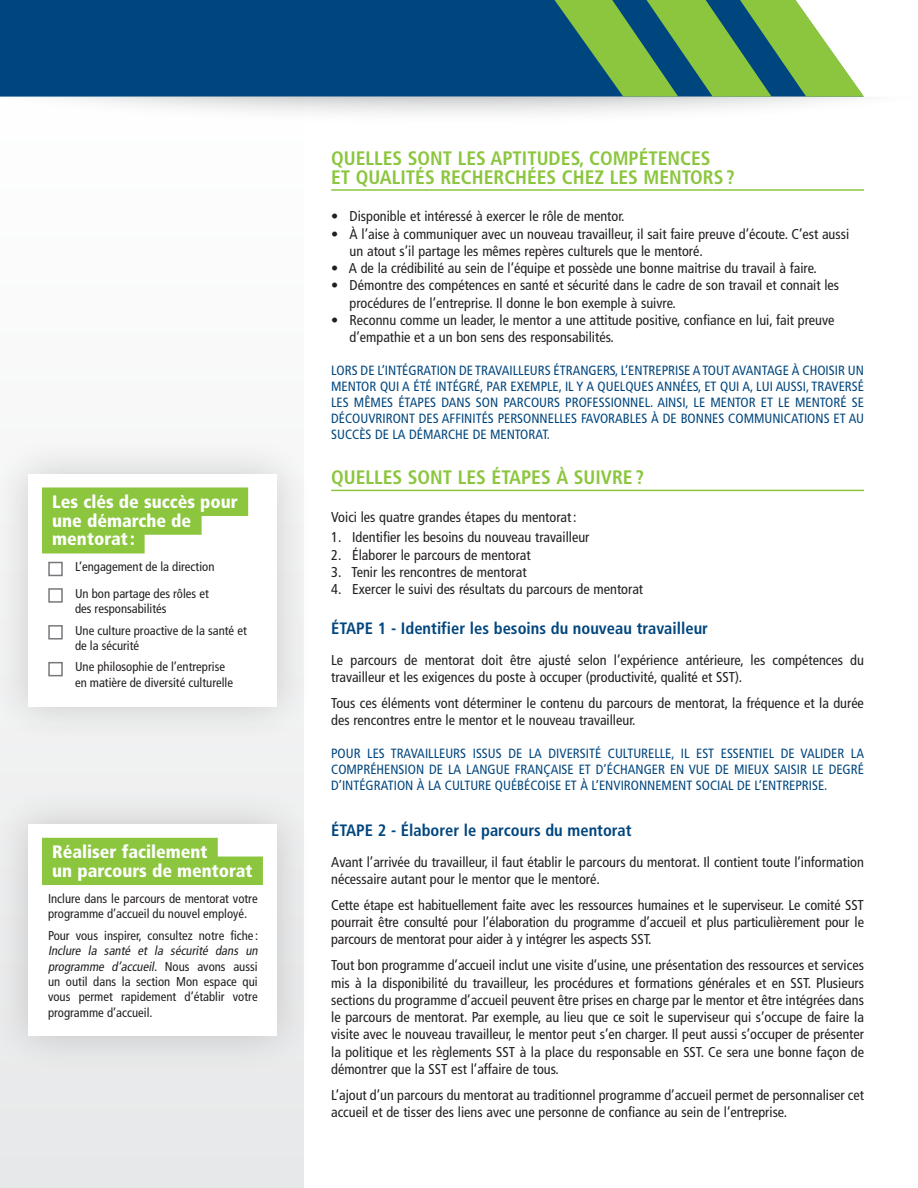
<style>
.page{position:relative;width:918px;height:1188px;background:#fff}
.page>*{position:absolute;margin:0;border:0;box-sizing:border-box;transform-origin:0 0}
.t1{font:700 condensed 19.5px/18.8px "Frutiger";color:#8bc63e}
.t2{font:900 condensed 18px/18.8px "Frutiger";color:#fff}
.t3{font:700 condensed 16.5px "Frutiger";color:#00467e}
.t4{font:condensed 14.25px/17.2px "Frutiger";color:#231f20}
.t5{font:condensed 13.35px/15.9px "Frutiger";color:#00467e;text-align:justify}
.t6{font:condensed 12.75px/15.3px "Frutiger";color:#231f20}
.s1{font-style:italic}
</style>
<div class="page">
<div style="left:0;top:744px;width:304px;height:444px;background:#e9e9ea"></div>
<svg style="left:0;top:0;width:864px;height:114px"></svg>
<hr style="left:331px;top:189px;width:533px;height:2px;background:#8bc63e">
<hr style="left:331px;top:490px;width:533px;height:1px;background:#8bc63e">
<div style="left:0;top:436px;width:316px;height:308px;background:#231f20;opacity:.2"></div>
<div style="left:29px;top:474px;width:248px;height:232px;background:#fff"></div>
<div style="left:42px;top:488px;width:206px;height:28px;background:#8bc63e"></div>
<div style="left:42px;top:506px;width:160px;height:29px;background:#8bc63e"></div>
<div style="left:42px;top:525px;width:103px;height:29px;background:#8bc63e"></div>
<div style="left:48px;top:562px;width:15px;height:14px;border:2px solid #76787b"></div>
<div style="left:48px;top:588px;width:15px;height:15px;border:2px solid #76787b"></div>
<div style="left:48px;top:625px;width:15px;height:15px;border:2px solid #76787b"></div>
<div style="left:48px;top:662px;width:15px;height:14px;border:2px solid #76787b"></div>
<div style="left:0;top:786px;width:316px;height:288px;background:#231f20;opacity:.2"></div>
<div style="left:29px;top:824px;width:248px;height:212px;background:#fff"></div>
<div style="left:42px;top:838px;width:176px;height:28px;background:#8bc63e"></div>
<div style="left:42px;top:857px;width:221px;height:28px;background:#8bc63e"></div>
<p class="t2" style="left:52px;top:492px;width:187px">Les clés de succès pour une démarche de mentorat:</p>
<p class="t6" style="left:75px;top:554px;width:141px;line-height:26.4px">L’engagement de la direction<br>Un bon partage des rôles et</p>
<p class="t6" style="left:75px;top:598px;width:173px;line-height:21.6px">des responsabilités<br>Une culture proactive de la santé et</p>
<p class="t6" style="left:75px;top:635px;width:152px;line-height:21.6px">de la sécurité<br>Une philosophie de l’entreprise</p>
<p class="t6" style="left:75px;top:675px;width:160px">en matière de diversité culturelle</p>
<p class="t2" style="left:52px;top:842px;width:202px">Réaliser facilement<br>un parcours de mentorat</p>
<p class="t6" style="left:48px;top:891px;width:211px">Inclure dans le parcours de mentorat votre programme d’accueil du nouvel employé.</p>
<p class="t6" style="left:48px;top:928px;width:212px">Pour vous inspirer, consultez notre fiche :</p>
<p class="t6" style="left:48px;top:944px;width:214px"><span class="s1">Inclure la santé et la sécurité dans un programme d’accueil.</span> N o u s a vo n s a u s s i un outil dans la section Mon espace qui vous permet rapidement d’établir votre programme d’accueil.</p>
<h1 class="t1" style="left:331px;top:149px;width:405px">QUELLES SONT LES APTITUDES, COMPÉTENCES<br>ET QUALITÉS RECHERCHÉES CHEZ LES MENTORS?</h1>
<p class="t4" style="left:331px;top:208px;width:295px">• Disponible et intéressé à exercer le rôle de mentor.</p>
<p class="t4" style="left:350px;top:225px;width:501px;text-indent:-18px">• À l’aise à communiquer avec un nouveau travailleur, il sait faire preuve d’écoute. C’est aussi un atout s’il partage les mêmes repères culturels que le mentoré.</p>
<p class="t4" style="left:331px;top:260px;width:487px">• A de la crédibilité au sein de l’équipe et possède une bonne maitrise du travail à faire.</p>
<p class="t4" style="left:350px;top:277px;width:491px;text-indent:-18px">• Démontre des compétences en santé et sécurité dans le cadre de son travail et connait les procédures de l’entreprise. Il donne le bon exemple à suivre.</p>
<p class="t4" style="left:350px;top:312px;width:486px;text-indent:-18px">• Reconnu comme un leader, le mentor a une attitude positive, confiance en lui, fait preuve d’empathie et a un bon sens des responsabilités.</p>
<p class="t5" style="left:331px;top:362px;width:534px">LORS DE L’INTÉGRATION DE TRAVAILLEURS ÉTRANGERS, L’ENTREPRISE A TOUT AVANTAGE À CHOISIR UN MENTOR QUI A ÉTÉ INTÉGRÉ, PAR EXEMPLE, IL Y A QUELQUES ANNÉES, ET QUI A, LUI AUSSI, TRAVERSÉ LES MÊMES ÉTAPES DANS SON PARCOURS PROFESSIONNEL. AINSI, LE MENTOR ET LE MENTORÉ SE DÉCOUVRIRONT DES AFFINITÉS PERSONNELLES FAVORABLES À DE BONNES COMMUNICATIONS ET AU SUCCÈS DE LA DÉMARCHE DE MENTORAT.</p>
<h1 class="t1" style="left:331px;top:468px;width:315px">QUELLES SONT LES ÉTAPES À SUIVRE?</h1>
<p class="t4" style="left:331px;top:508px;width:247px">Voici les quatre grandes étapes du mentorat:</p>
<p class="t4" style="left:331px;top:529px;width:260px">1. Identifier les besoins du nouveau travailleur</p>
<p class="t4" style="left:331px;top:546px;width:201px">2. Élaborer le parcours de mentorat</p>
<p class="t4" style="left:331px;top:563px;width:197px">3. Tenir les rencontres de mentorat</p>
<p class="t4" style="left:331px;top:581px;width:314px">4. Exercer le suivi des résultats du parcours de mentorat</p>
<p class="t3" style="left:331px;top:618px;width:378px">ÉTAPE 1 - Identifier les besoins du nouveau travailleur</p>
<p class="t4" style="left:331px;top:651px;width:534px">Le parcours de mentorat doit être ajusté selon l’expérience antérieure, les compétences du travailleur et les exigences du poste à occuper (productivité, qualité et SST).</p>
<p class="t4" style="left:331px;top:694px;width:534px">Tous ces éléments vont déterminer le contenu du parcours de mentorat, la fréquence et la durée des rencontres entre le mentor et le nouveau travailleur.</p>
<p class="t5" style="left:331px;top:745px;width:534px">POUR LES TRAVAILLEURS ISSUS DE LA DIVERSITÉ CULTURELLE, IL EST ESSENTIEL DE VALIDER LA COMPRÉHENSION DE LA LANGUE FRANÇAISE ET D’ÉCHANGER EN VUE DE MIEUX SAISIR LE DEGRÉ D’INTÉGRATION À LA CULTURE QUÉBÉCOISE ET À L’ENVIRONNEMENT SOCIAL DE L’ENTREPRISE.</p>
<p class="t3" style="left:331px;top:821px;width:302px">ÉTAPE 2 - Élaborer le parcours du mentorat</p>
<p class="t4" style="left:331px;top:853px;width:534px">Avant l’arrivée du travailleur, il faut établir le parcours du mentorat. Il contient toute l’information nécessaire autant pour le mentor que le mentoré.</p>
<p class="t4" style="left:331px;top:897px;width:534px;text-align:justify">Cette étape est habituellement faite avec les ressources humaines et le superviseur. Le comité SST pourrait être consulté pour l’élaboration du programme d’accueil et plus particulièrement pour le parcours de mentorat pour aider à y intégrer les aspects SST.</p>
<p class="t4" style="left:331px;top:957px;width:534px;text-align:justify">Tout bon programme d’accueil inclut une visite d’usine, une présentation des ressources et services mis à la disponibilité du travailleur, les procédures et formations générales et en SST. Plusieurs sections du programme d’accueil peuvent être prises en charge par le mentor et être intégrées dans le parcours de mentorat. Par exemple, au lieu que ce soit le superviseur qui s’occupe de faire la visite avec le nouveau travailleur, le mentor peut s’en charger. Il peut aussi s’occuper de présenter la politique et les règlements SST à la place du responsable en SST. Ce sera une bonne façon de démontrer que la SST est l’affaire de tous.</p>
<p class="t4" style="left:331px;top:1086px;width:534px">L’ajout d’un parcours du mentorat au traditionnel programme d’accueil permet de personnaliser cet accueil et de tisser des liens avec une personne de confiance au sein de l’entreprise.</p>
</div>
